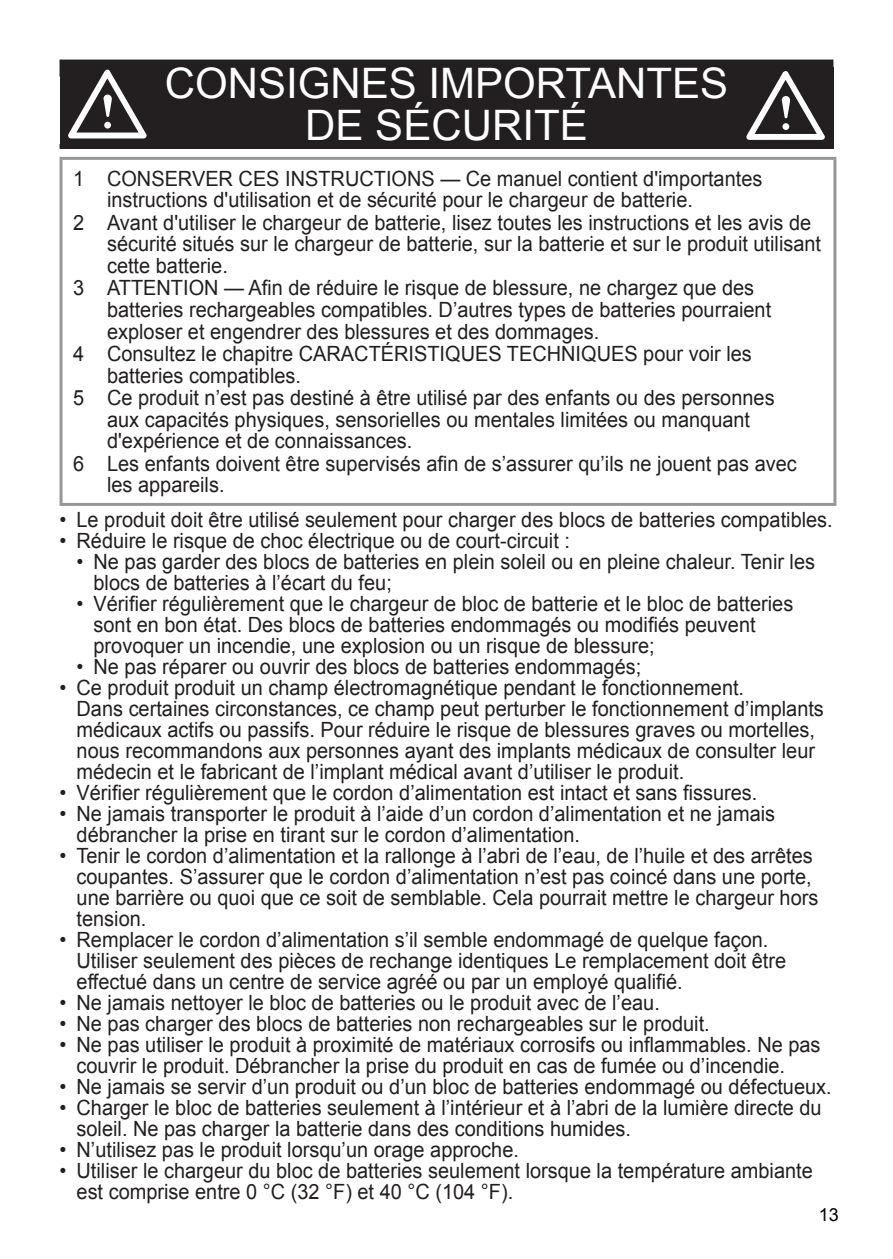
<style>
.page{position:relative;width:893px;height:1259px;background:#fff}
.page>*{position:absolute;margin:0;border:0;box-sizing:border-box;transform-origin:0 0}
.t1{font:42px/42px "Arial";color:#fff;text-align:center}
.t2{font:21px/21px "Arial";color:#231f20;scale:.95 1}
.t3{font:18px "Arial";color:#000}
</style>
<div class="page">
<div style="left:60px;top:67px;width:773px;height:82px;background:#231f20"></div>
<div style="left:60px;top:60px;width:773px;height:17px;background:#231f20"></div>
<hr style="left:60px;top:157px;width:776px;height:3px;background:#939598">
<hr style="left:60px;top:160px;width:3px;height:343px;background:#939598">
<hr style="left:833px;top:160px;width:3px;height:343px;background:#939598">
<hr style="left:60px;top:503px;width:776px;height:3px;background:#939598">
<svg style="left:746px;top:71px;width:79px;height:69px"></svg>
<svg style="left:68px;top:69px;width:79px;height:70px"></svg>
<h1 class="t1" style="left:165px;top:62px;width:565px">CONSIGNES IMPORTANTES<br>DE SÉCURITÉ</h1>
<p class="t2" style="left:73px;top:168px;width:727px">1 CONSERVER CES INSTRUCTIONS — Ce manuel contient d'importantes</p>
<p class="t2" style="left:107px;top:190px;width:618px">instructions d'utilisation et de sécurité pour le chargeur de batterie.</p>
<p class="t2" style="left:73px;top:212px;width:779px">2 Avant d'utiliser le chargeur de batterie, lisez toutes les instructions et les avis de</p>
<p class="t2" style="left:107px;top:234px;width:753px">sécurité situés sur le chargeur de batterie, sur la batterie et sur le produit utilisant</p>
<p class="t2" style="left:107px;top:255px;width:129px">cette batterie.</p>
<p class="t2" style="left:73px;top:278px;width:719px">3 ATTENTION — Afin de réduire le risque de blessure, ne chargez que des</p>
<p class="t2" style="left:107px;top:299px;width:701px">batteries rechargeables compatibles. D’autres types de batteries pourraient</p>
<p class="t2" style="left:107px;top:321px;width:520px">exploser et engendrer des blessures et des dommages.</p>
<p class="t2" style="left:73px;top:343px;width:716px">4 Consultez le chapitre CARACTÉRISTIQUES TECHNIQUES pour voir les</p>
<p class="t2" style="left:107px;top:365px;width:206px">batteries compatibles.</p>
<p class="t2" style="left:73px;top:387px;width:740px">5 Ce produit n’est pas destiné à être utilisé par des enfants ou des personnes</p>
<p class="t2" style="left:107px;top:409px;width:678px">aux capacités physiques, sensorielles ou mentales limitées ou manquant</p>
<p class="t2" style="left:107px;top:431px;width:323px">d'expérience et de connaissances.</p>
<p class="t2" style="left:73px;top:453px;width:763px">6 Les enfants doivent être supervisés afin de s’assurer qu’ils ne jouent pas avec</p>
<p class="t2" style="left:107px;top:475px;width:125px">les appareils.</p>
<p class="t2" style="left:60px;top:509px;width:815px">• Le produit doit être utilisé seulement pour charger des blocs de batteries compatibles.</p>
<p class="t2" style="left:60px;top:530px;width:539px">• Réduire le risque de choc électrique ou de court-circuit :</p>
<p class="t2" style="left:94px;top:551px;width:761px;text-indent:-17px">• Ne pas garder des blocs de batteries en plein soleil ou en pleine chaleur. Tenir les blocs de batteries à l’écart du feu;</p>
<p class="t2" style="left:94px;top:593px;width:738px;text-indent:-17px">• Vérifier régulièrement que le chargeur de bloc de batterie et le bloc de batteries sont en bon état. Des blocs de batteries endommagés ou modifiés peuvent provoquer un incendie, une explosion ou un risque de blessure;</p>
<p class="t2" style="left:77px;top:656px;width:596px">• Ne pas réparer ou ouvrir des blocs de batteries endommagés;</p>
<p class="t2" style="left:77px;top:677px;width:788px;text-indent:-17px">• Ce produit produit un champ électromagnétique pendant le fonctionnement.<br>Dans certaines circonstances, ce champ peut perturber le fonctionnement d’implants médicaux actifs ou passifs. Pour réduire le risque de blessures graves ou mortelles, nous recommandons aux personnes ayant des implants médicaux de consulter leur médecin et le fabricant de l’implant médical avant d’utiliser le produit.</p>
<p class="t2" style="left:60px;top:782px;width:736px">• Vérifier régulièrement que le cordon d’alimentation est intact et sans fissures.</p>
<p class="t2" style="left:77px;top:803px;width:737px;text-indent:-17px">• Ne jamais transporter le produit à l’aide d’un cordon d’alimentation et ne jamais débrancher la prise en tirant sur le cordon d’alimentation.</p>
<p class="t2" style="left:77px;top:845px;width:782px;text-indent:-17px">• Tenir le cordon d’alimentation et la rallonge à l’abri de l’eau, de l’huile et des arrêtes coupantes. S’assurer que le cordon d’alimentation n’est pas coincé dans une porte, une barrière ou quoi que ce soit de semblable. Cela pourrait mettre le chargeur hors tension.</p>
<p class="t2" style="left:77px;top:929px;width:748px;text-indent:-17px">• Remplacer le cordon d’alimentation s’il semble endommagé de quelque façon.<br>Utiliser seulement des pièces de rechange identiques Le remplacement doit être effectué dans un centre de service agréé ou par un employé qualifié.</p>
<p class="t2" style="left:60px;top:992px;width:633px">• Ne jamais nettoyer le bloc de batteries ou le produit avec de l’eau.</p>
<p class="t2" style="left:60px;top:1013px;width:686px">• Ne pas charger des blocs de batteries non rechargeables sur le produit.</p>
<p class="t2" style="left:77px;top:1034px;width:785px;text-indent:-17px">• Ne pas utiliser le produit à proximité de matériaux corrosifs ou inflammables. Ne pas couvrir le produit. Débrancher la prise du produit en cas de fumée ou d’incendie.</p>
<p class="t2" style="left:60px;top:1076px;width:814px">• Ne jamais se servir d’un produit ou d’un bloc de batteries endommagé ou défectueux.</p>
<p class="t2" style="left:77px;top:1097px;width:786px;text-indent:-17px">• Charger le bloc de batteries seulement à l’intérieur et à l’abri de la lumière directe du soleil. Ne pas charger la batterie dans des conditions humides.</p>
<p class="t2" style="left:60px;top:1139px;width:485px">• N’utilisez pas le produit lorsqu’un orage approche.</p>
<p class="t2" style="left:77px;top:1160px;width:776px;text-indent:-17px">• Utiliser le chargeur du bloc de batteries seulement lorsque la température ambiante est comprise entre 0 °C (32 °F) et 40 °C (104 °F).</p>
<p class="t3" style="left:819px;top:1202px;width:22px">13</p>
</div>
